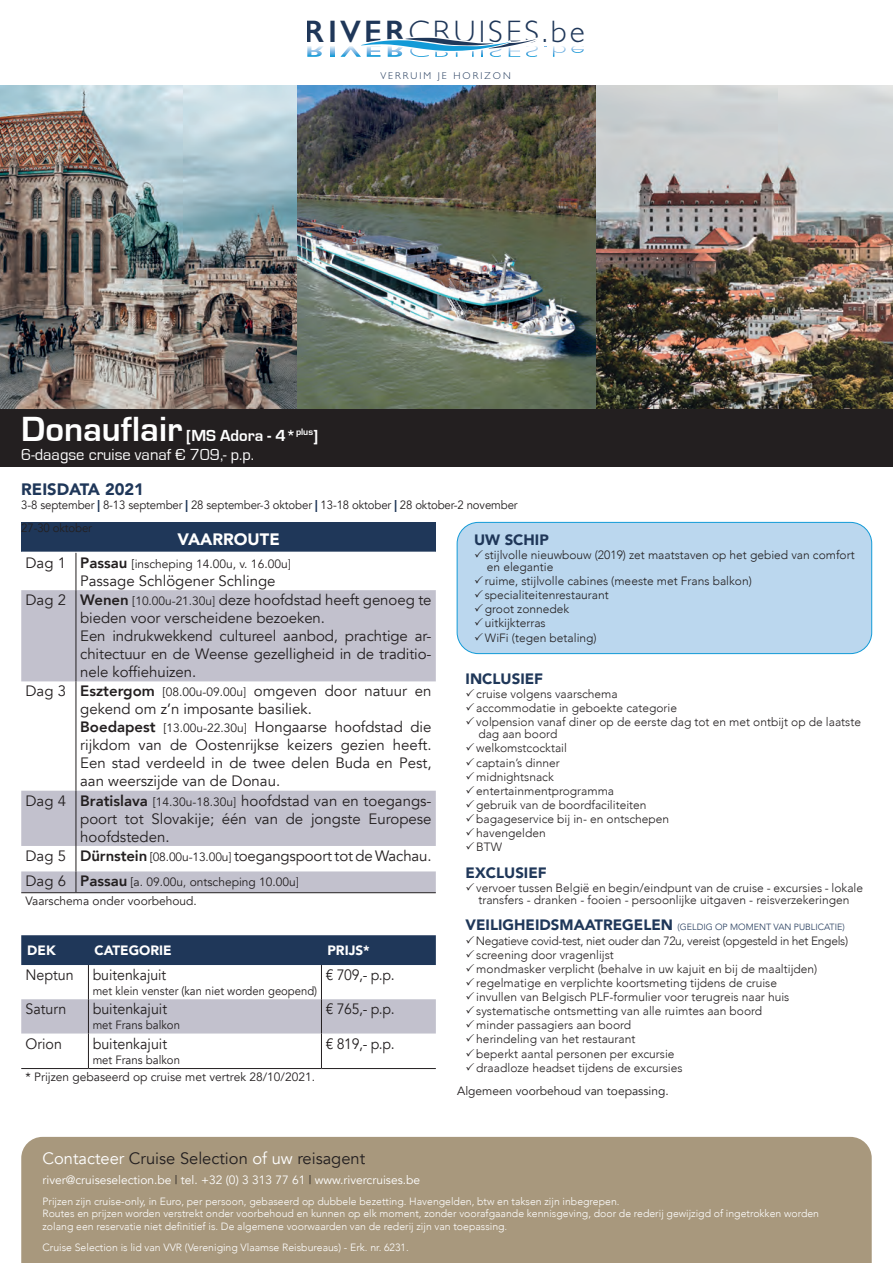
<style>
.page{position:relative;width:893px;height:1263px;background:#fff}
.page>*{position:absolute;margin:0;border:0;box-sizing:border-box;transform-origin:0 0}
.t1{font:300 31.2px "Gill Sans";letter-spacing:.1em;color:#1f3759}
.t2{font:16.5px/19.8px "Eurostile";color:#fff}
.t3{font:16.5px "Avenir";color:#231f20}
.t4{font:900 16.5px "Avenir";color:#1f3759}
.t5{font:900 16.5px "Avenir";color:#fff}
.t6{font:15px "Avenir";color:#231f20}
.t7{font:15px "Avenir";color:#231f20;scale:.94 1}
.t8{font:15px "Avenir";color:#231f20;scale:.95 1}
.t9{font:900 15px "Avenir";color:#1f3759}
.t10{font:900 13.5px "Avenir";color:#fff}
.t11{font:300 12px/14.1px "Avenir";color:#231f20}
.t12{font:12px/19px "Avenir";color:#231f20}
.t13{font:12px/23px "Avenir";color:#231f20;scale:.95 1}
.t14{font:12px "Avenir";color:#231f20;scale:.94 1}
.t15{font:12px "Avenir";color:#fff}
.t16{font:300 10.5px/12.6px "Avenir";color:#fff}
.t17{font:300 9.9px "Gill Sans";letter-spacing:.2em;color:#1f3759}
.t18{font:300 9px "Avenir";color:#1f3759}
.s1{font-weight:600}
.s2{font-weight:700;font-size:36px}
.s3{font-weight:700}
.s4{font-weight:900;color:#1f3759}
.s5{font-weight:900;font-size:15px}
.s6{font-size:15px}
.s7{font-weight:800;font-size:15px}
.s8{font-weight:300}
.s9{font-weight:800}
.s10{font-size:12px}
.s11{font-weight:300;font-size:12px}
.s12{color:#fff}
.s13{color:#231f20}
</style>
<div class="page">
<div style="left:457px;top:522px;width:415px;height:132px;background:#bbd7ee;border-radius:21px"></div>
<div style="left:457px;top:522px;width:415px;height:132px;border:1px solid #129ad7;border-radius:21px"></div>
<img style="left:0;top:85px;width:298px;height:323px">
<img style="left:595px;top:85px;width:298px;height:323px">
<svg style="left:307px;top:46px;width:16px;height:11px"></svg>
<svg style="left:553px;top:46px;width:31px;height:11px"></svg>
<svg style="left:331px;top:37px;width:215px;height:20px"></svg>
<div style="left:0;top:409px;width:893px;height:58px;background:#231f20"></div>
<div style="left:21px;top:1137px;width:851px;height:126px;background:#a8987d"></div>
<div style="left:21px;top:522px;width:415px;height:30px;background:#1f3759"></div>
<svg style="left:21px;top:590px;width:415px;height:302px;fill:#c2c1cd"></svg>
<hr style="left:76px;top:590px;width:1px;height:91px;background:#231f20">
<hr style="left:76px;top:681px;width:1px;height:110px;background:#231f20">
<hr style="left:76px;top:791px;width:1px;height:55px;background:#231f20">
<svg style="left:76px;top:846px;width:1px;height:46px"></svg>
<hr style="left:76px;top:552px;width:1px;height:38px;background:#231f20">
<hr style="left:76px;top:552px;width:360px;height:1px;background:#fff">
<hr style="left:21px;top:892px;width:55px;height:1px;background:#231f20">
<hr style="left:76px;top:892px;width:360px;height:1px;background:#231f20">
<div style="left:21px;top:935px;width:415px;height:30px;background:#1f3759"></div>
<div style="left:21px;top:999px;width:415px;height:34px;background:#c2c1cd"></div>
<hr style="left:88px;top:965px;width:1px;height:34px;background:#231f20">
<hr style="left:321px;top:965px;width:1px;height:34px;background:#231f20">
<hr style="left:88px;top:999px;width:1px;height:34px;background:#231f20">
<hr style="left:321px;top:999px;width:1px;height:34px;background:#231f20">
<hr style="left:88px;top:1033px;width:1px;height:35px;background:#231f20">
<hr style="left:321px;top:1033px;width:1px;height:35px;background:#231f20">
<hr style="left:21px;top:1068px;width:67px;height:1px;background:#231f20">
<hr style="left:88px;top:1068px;width:233px;height:1px;background:#231f20">
<hr style="left:321px;top:1068px;width:115px;height:1px;background:#231f20">
<img style="left:298px;top:85px;width:297px;height:323px">
<h1 class="t1" style="left:305px;top:8px;width:281px"><span class="s1">RIVER</span>CRUISES.be</h1>
<p class="t17" style="left:380px;top:68px;width:132px">VERRUIM JE HORIZON</p>
<h2 class="t2" style="left:21px;top:426px;width:298px"><span class="s2">Donauflair</span> <span class="s3">[MS Adora - 4*</span><sup>plus</sup><span class="s3">]<br></span>6-daagse cruise vanaf € 709,- p.p.</h2>
<h2 class="t4" style="left:21px;top:475px;width:124px">REISDATA 2021</h2>
<p class="t13" style="left:21px;top:494px;width:524px">3-8 september <span class="s4">|</span> 8-13 september <span class="s4">|</span> 28 september-3 oktober <span class="s4">|</span> 13-18 oktober <span class="s4">|</span> 28 oktober-2 november<br>27-30 oktober</p>
<p class="t9" style="left:474px;top:527px;width:76px">UW SCHIP</p>
<p class="t11" style="left:485px;top:549px;width:371px;line-height:12px">stijlvolle nieuwbouw (2019) zet maatstaven op het gebied van comfort en elegantie</p>
<p class="t11" style="left:485px;top:574px;width:269px">ruime, stijlvolle cabines (meeste met Frans balkon) specialiteitenrestaurant<br>groot zonnedek<br>uitkijkterras<br>WiFi (tegen betaling)</p>
<p class="t9" style="left:466px;top:666px;width:79px">INCLUSIEF</p>
<p class="t11" style="left:476px;top:687px;width:386px">cruise volgens vaarschema<br>accommodatie in geboekte categorie<br>volpension vanaf diner op de eerste dag tot en met ontbijt op de laatste</p>
<p class="t11" style="left:476px;top:727px;width:194px">dag aan boord<br>welkomstcocktail<br>captain’s dinner<br>midnightsnack entertainmentprogramma<br>gebruik van de boordfaciliteiten bagageservice bij in- en ontschepen havengelden<br>BTW</p>
<p class="t9" style="left:466px;top:860px;width:83px">EXCLUSIEF</p>
<p class="t11" style="left:476px;top:882px;width:388px;line-height:12px">vervoer tussen België en begin/eindpunt van de cruise - excursies - lokale transfers - dranken - fooien - persoonlijke uitgaven - reisverzekeringen</p>
<p class="t18" style="left:466px;top:922px;width:381px"><span class="s5">VEILIGHEIDSMAATREGELEN</span> (GELDIG OP MOMENT VAN PUBLICATIE)</p>
<p class="t11" style="left:476px;top:933px;width:374px">Negatieve covid-test, niet ouder dan 72u, vereist (opgesteld in het Engels) screening door vragenlijst<br>mondmasker verplicht (behalve in uw kajuit en bij de maaltijden) regelmatige en verplichte koortsmeting tijdens de cruise<br>invullen van Belgisch PLF-formulier voor terugreis naar huis systematische ontsmetting van alle ruimtes aan boord<br>minder passagiers aan boord<br>herindeling van het restaurant<br>beperkt aantal personen per excursie<br>draadloze headset tijdens de excursies</p>
<p class="t12" style="left:457px;top:1081px;width:213px">Algemeen voorbehoud van toepassing.</p>
<h2 class="t5" style="left:177px;top:525px;width:104px">VAARROUTE</h2>
<p class="t12" style="left:26px;top:554px;width:267px"><span class="s6">Dag 1</span> <span class="s7">Passau</span> [inscheping 14.00u, v. 16.00u<span class="s8">]</span></p>
<p class="t6" style="left:80px;top:572px;width:197px">Passage Schlögener Schlinge</p>
<p class="t6" style="left:26px;top:591px;width:408px">Dag 2 <span class="s9">Wenen</span> <span class="s10">[10.00u-21.30u</span><span class="s11">]</span> deze hoofdstad heeft genoeg te</p>
<p class="t6" style="left:80px;top:609px;width:246px">bieden voor verscheidene bezoeken.</p>
<p class="t6" style="left:80px;top:627px;width:353px">Een indrukwekkend cultureel aanbod, prachtige ar-</p>
<p class="t6" style="left:80px;top:645px;width:353px">chitectuur en de Weense gezelligheid in de traditio-</p>
<p class="t6" style="left:80px;top:663px;width:118px">nele koffiehuizen.</p>
<p class="t6" style="left:26px;top:682px;width:408px">Dag 3 <span class="s9">Esztergom</span> <span class="s10">[08.00u-09.00u</span><span class="s11">]</span> omgeven door natuur en</p>
<p class="t6" style="left:80px;top:700px;width:233px">gekend om z’n imposante basiliek.</p>
<p class="t6" style="left:80px;top:718px;width:353px"><span class="s9">Boedapest</span> <span class="s10">[13.00u-22.30u</span><span class="s11">]</span> Hongaarse hoofdstad die</p>
<p class="t6" style="left:80px;top:736px;width:353px">rijkdom van de Oostenrijkse keizers gezien heeft.</p>
<p class="t6" style="left:80px;top:754px;width:353px">Een stad verdeeld in de twee delen Buda en Pest,</p>
<p class="t6" style="left:80px;top:772px;width:202px">aan weerszijde van de Donau.</p>
<p class="t6" style="left:26px;top:791px;width:408px">Dag 4 <span class="s9">Bratislava</span> <span class="s10">[14.30u-18.30u</span><span class="s11">]</span> hoofdstad van en toegangs-</p>
<p class="t6" style="left:80px;top:809px;width:353px">poort tot Slovakije; één van de jongste Europese</p>
<p class="t6" style="left:80px;top:827px;width:91px">hoofdsteden.</p>
<p class="t6" style="left:26px;top:847px;width:408px">Dag 5 <span class="s9">Dürnstein</span> <span class="s10">[08.00u-13.00u</span><span class="s11">]</span> toegangspoort tot de Wachau.</p>
<p class="t12" style="left:26px;top:873px;width:275px"><span class="s6">Dag 6</span> <span class="s7">Passau</span> [a. 09.00u<span class="s8">,</span> ontscheping 10.00u<span class="s8">]<br></span>Vaarschema onder voorbehoud.</p>
<p class="t10" style="left:27px;top:938px;width:30px">DEK</p>
<p class="t10" style="left:94px;top:938px;width:79px">CATEGORIE</p>
<p class="t10" style="left:327px;top:938px;width:44px">PRIJS*</p>
<p class="t8" style="left:26px;top:966px;width:52px">Neptun</p>
<p class="t7" style="left:93px;top:966px;width:80px">buitenkajuit</p>
<p class="t14" style="left:93px;top:984px;width:240px">met klein venster (kan niet worden geopend)</p>
<p class="t7" style="left:326px;top:966px;width:75px">€ 709,- p.p.</p>
<p class="t8" style="left:26px;top:1000px;width:45px">Saturn</p>
<p class="t8" style="left:93px;top:1000px;width:80px">buitenkajuit</p>
<p class="t14" style="left:93px;top:1018px;width:94px">met Frans balkon</p>
<p class="t7" style="left:326px;top:1000px;width:75px">€ 765,- p.p.</p>
<p class="t8" style="left:26px;top:1034px;width:40px">Orion</p>
<p class="t8" style="left:93px;top:1034px;width:80px">buitenkajuit</p>
<p class="t14" style="left:93px;top:1052px;width:94px">met Frans balkon</p>
<p class="t7" style="left:326px;top:1034px;width:75px">€ 819,- p.p.</p>
<p class="t12" style="left:26px;top:1068px;width:291px">* Prijzen gebaseerd op cruise met vertrek 28/10/2021.</p>
<h2 class="t3" style="left:43px;top:1148px;width:324px"><span class="s12">Contacteer</span> Cruise Selection <span class="s12">of uw</span> reisagent</h2>
<p class="t15" style="left:43px;top:1172px;width:379px">river@cruiseselection.be <span class="s13">|</span> tel. +32 (0) 3 313 77 61 <span class="s13">|</span> www.rivercruises.be</p>
<p class="t16" style="left:43px;top:1195px;width:778px">Prijzen zijn cruise-only, in Euro, per persoon, gebaseerd op dubbele bezetting. Havengelden, btw en taksen zijn inbegrepen.<br>Routes en prijzen worden verstrekt onder voorbehoud en kunnen op elk moment, zonder voorafgaande kennisgeving, door de rederij gewijzigd of ingetrokken worden zolang een reservatie niet definitief is. De algemene voorwaarden van de rederij zijn van toepassing.</p>
<p class="t16" style="left:43px;top:1241px;width:368px">Cruise Selection is lid van VVR (Vereniging Vlaamse Reisbureaus) - Erk. nr. 6231.</p>
</div>
